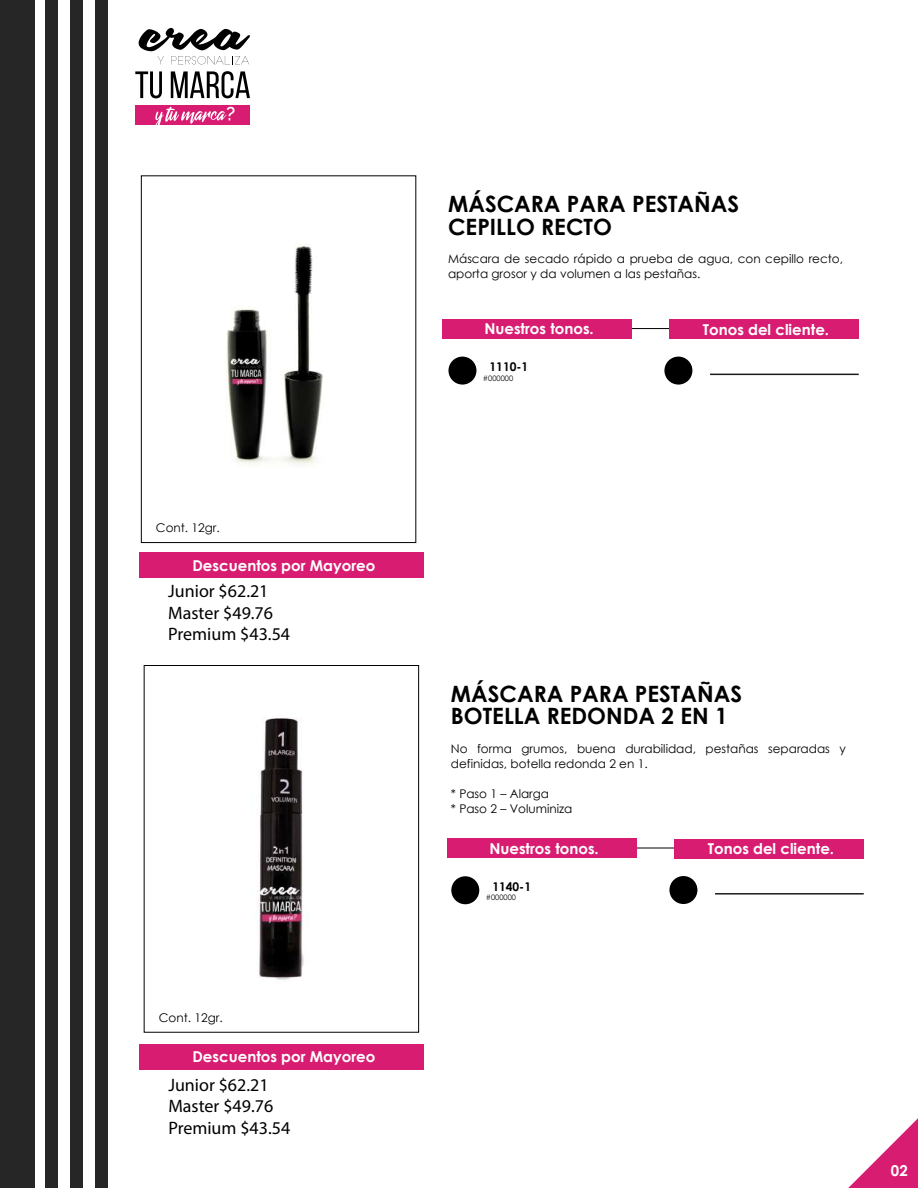
<style>
.page{position:relative;width:918px;height:1188px;background:#fff}
.page>*{position:absolute;margin:0;border:0;box-sizing:border-box;transform-origin:0 0}
.t1{font:700 22.5px/22.5px "Century Gothic";color:#000}
.t2{font:18px/21.6px "Myriad Pro";color:#000}
.t3{font:700 15px "Century Gothic";color:#fff}
.t4{font:12px/15px "Century Gothic";color:#000}
.t5{font:700 12px "Century Gothic";color:#000}
.t6{font:7.5px "Century Gothic";color:#000}
</style>
<div class="page">
<svg style="left:138px;top:28px;width:112px;height:36px"></svg>
<svg style="left:135px;top:71px;width:27px;height:27px"></svg>
<svg style="left:171px;top:71px;width:79px;height:27px"></svg>
<div style="left:135px;top:105px;width:115px;height:20px;background:#d81c71"></div>
<svg style="left:155px;top:107px;width:80px;height:18px"></svg>
<div style="left:0;top:0;width:35px;height:1188px;background:#262626"></div>
<div style="left:45px;top:0;width:13px;height:1188px;background:#262626"></div>
<div style="left:70px;top:0;width:13px;height:1188px;background:#262626"></div>
<div style="left:95px;top:0;width:13px;height:1188px;background:#262626"></div>
<svg style="left:848px;top:1118px;width:70px;height:70px"></svg>
<div style="left:141px;top:175px;width:275px;height:368px;background:#fff;border:1px solid #000"></div>
<svg style="left:448px;top:356px;width:29px;height:29px"></svg>
<hr style="left:448px;top:328px;width:395px;height:1px;background:#000">
<svg style="left:664px;top:356px;width:29px;height:29px"></svg>
<div style="left:442px;top:319px;width:190px;height:20px;background:#d81c71"></div>
<div style="left:669px;top:319px;width:190px;height:20px;background:#d81c71"></div>
<hr style="left:710px;top:374px;width:149px;height:1px;background:#1c1c1b">
<img style="left:225px;top:244px;width:99px;height:221px">
<div style="left:139px;top:553px;width:285px;height:25px;background:#d81c71"></div>
<div style="left:144px;top:665px;width:275px;height:368px;background:#fff;border:1px solid #000"></div>
<svg style="left:451px;top:876px;width:29px;height:29px"></svg>
<img style="left:257px;top:718px;width:47px;height:262px">
<hr style="left:454px;top:848px;width:394px;height:1px;background:#000">
<svg style="left:669px;top:876px;width:29px;height:28px"></svg>
<div style="left:447px;top:838px;width:190px;height:20px;background:#d81c71"></div>
<div style="left:674px;top:839px;width:190px;height:20px;background:#d81c71"></div>
<hr style="left:715px;top:893px;width:149px;height:2px;background:#1c1c1b">
<div style="left:139px;top:1044px;width:285px;height:25px;background:#d81c71"></div>
<p class="t4" style="left:156px;top:520px;width:65px">Cont. 12gr.</p>
<p class="t3" style="left:192px;top:554px;width:185px">Descuentos por Mayoreo</p>
<h2 class="t2" style="left:168px;top:580px;width:123px">Junior $62.21<br>Master $49.76<br>Premium $43.54</h2>
<p class="t4" style="left:159px;top:1010px;width:65px">Cont. 12gr.</p>
<p class="t3" style="left:192px;top:1045px;width:185px">Descuentos por Mayoreo</p>
<h2 class="t2" style="left:168px;top:1074px;width:123px">Junior $62.21<br>Master $49.76<br>Premium $43.54</h2>
<h1 class="t1" style="left:448px;top:192px;width:293px">MÁSCARA PARA PESTAÑAS<br>CEPILLO RECTO</h1>
<p class="t4" style="left:448px;top:251px;width:396px">Máscara de secado rápido a prueba de agua, con cepillo recto, aporta grosor y da volumen a las pestañas.</p>
<p class="t3" style="left:484px;top:317px;width:111px">Nuestros tonos.</p>
<p class="t3" style="left:703px;top:318px;width:128px">Tonos del cliente.</p>
<p class="t5" style="left:490px;top:357px;width:40px">1110-1</p>
<p class="t6" style="left:483px;top:373px;width:32px">#000000</p>
<h1 class="t1" style="left:451px;top:681px;width:293px">MÁSCARA PARA PESTAÑAS<br>BOTELLA REDONDA 2 EN 1</h1>
<p class="t4" style="left:451px;top:741px;width:396px">No forma grumos, buena durabilidad, pestañas separadas y definidas, botella redonda 2 en 1.</p>
<p class="t4" style="left:451px;top:786px;width:123px">* Paso 1 – Alarga<br>* Paso 2 – Voluminiza</p>
<p class="t3" style="left:489px;top:837px;width:111px">Nuestros tonos.</p>
<p class="t3" style="left:708px;top:837px;width:128px">Tonos del cliente.</p>
<p class="t5" style="left:492px;top:877px;width:40px">1140-1</p>
<p class="t6" style="left:486px;top:892px;width:32px">#000000</p>
<p class="t3" style="left:891px;top:1160px;width:18px">02</p>
</div>
